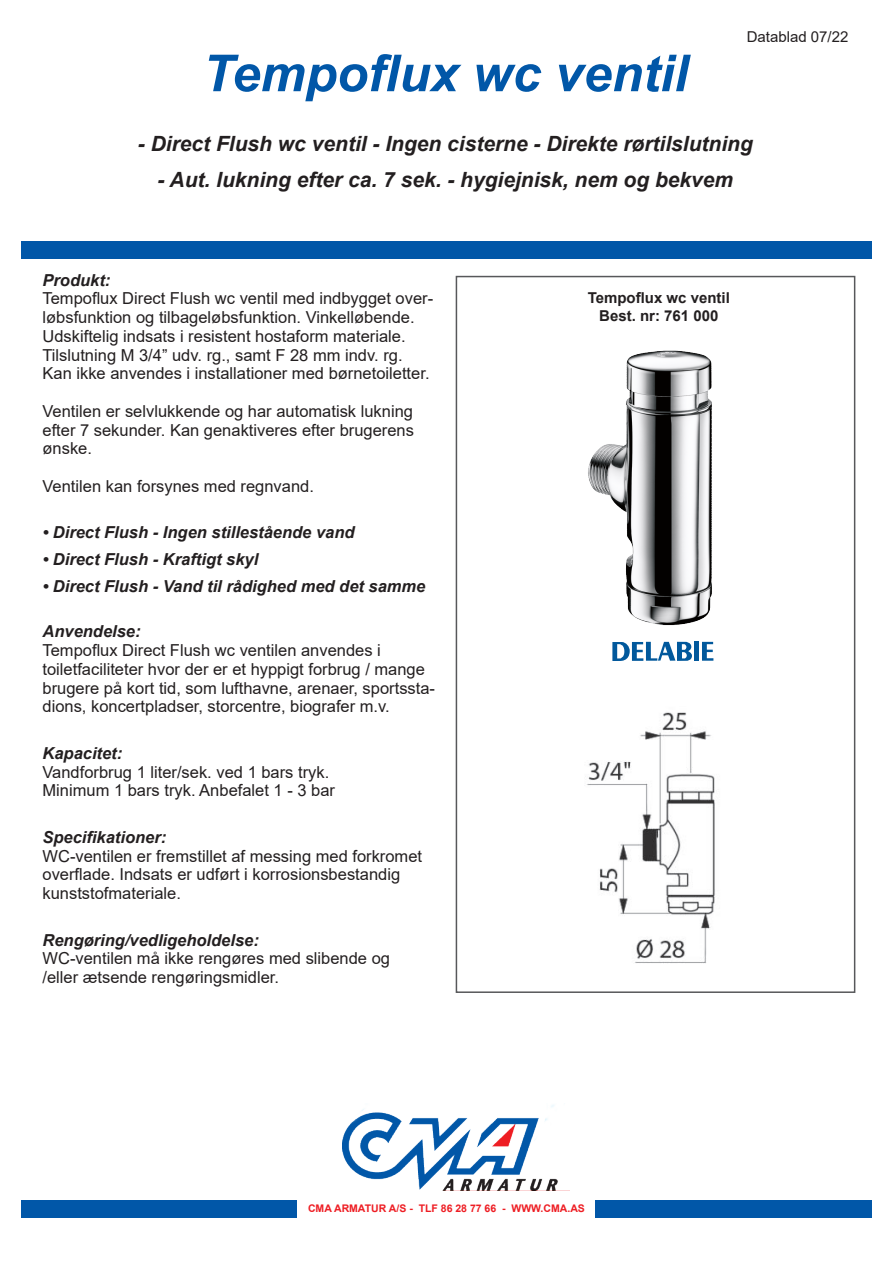
<style>
.page{position:relative;width:893px;height:1263px;background:#fff}
.page>*{position:absolute;margin:0;border:0;box-sizing:border-box;transform-origin:0 0}
.t1{font:italic 700 51px "Arial";color:#0157a8}
.t2{font:italic 700 21px "Arial";color:#231f20}
.t3{font:16.5px/18.8px "Arial";color:#231f20}
.t4{font:italic 700 16.5px "Arial";color:#231f20}
.t5{font:700 15px "Arial";color:#231f20}
.t6{font:15px "Arial";color:#231f20}
.t7{font:700 10.5px "Arial";color:#ee1d23}
</style>
<div class="page">
<div style="left:21px;top:241px;width:851px;height:17px;background:#0157a8"></div>
<div style="left:21px;top:1201px;width:851px;height:17px;background:#0157a8"></div>
<div style="left:298px;top:1198px;width:297px;height:21px;background:#fff"></div>
<div style="left:456px;top:276px;width:399px;height:717px;border:2px solid #57585a"></div>
<img style="left:342px;top:1105px;width:227px;height:86px">
<svg style="left:612px;top:642px;width:80px;height:19px"></svg>
<div style="left:694px;top:642px;width:5px;height:19px;background:#01589c"></div>
<svg style="left:702px;top:642px;width:11px;height:19px"></svg>
<img style="left:588px;top:350px;width:124px;height:276px">
<img style="left:587px;top:712px;width:128px;height:251px">
<p class="t6" style="left:747px;top:27px;width:103px">Datablad 07/22</p>
<p class="t1" style="left:203px;top:39px;width:487px">Tempoflux wc ventil</p>
<p class="t2" style="left:138px;top:130px;width:616px">- Direct Flush wc ventil - Ingen cisterne - Direkte rørtilslutning</p>
<p class="t2" style="left:158px;top:166px;width:577px">- Aut. lukning efter ca. 7 sek. - hygiejnisk, nem og bekvem</p>
<p class="t4" style="left:43px;top:269px;width:69px">Produkt:</p>
<p class="t3" style="left:43px;top:289px;width:392px">Tempoflux Direct Flush wc ventil med indbygget over&shy;løbsfunktion og tilbageløbsfunktion. Vinkelløbende.</p>
<p class="t3" style="left:43px;top:327px;width:365px">Udskiftelig indsats i resistent hostaform materiale.</p>
<p class="t3" style="left:43px;top:345px;width:362px">Tilslutning M 3/4” udv. rg., samt F 28 mm indv. rg.</p>
<p class="t3" style="left:43px;top:364px;width:389px">Kan ikke anvendes i installationer med børnetoiletter.</p>
<p class="t3" style="left:43px;top:402px;width:373px;text-align:justify">Ventilen er selvlukkende og har automatisk lukning efter 7 sekunder. Kan genaktiveres efter brugerens ønske.</p>
<p class="t3" style="left:43px;top:477px;width:273px">Ventilen kan forsynes med regnvand.</p>
<p class="t4" style="left:43px;top:521px;width:314px">• Direct Flush - Ingen stillestående vand</p>
<p class="t4" style="left:43px;top:548px;width:217px">• Direct Flush - Kraftigt skyl</p>
<p class="t4" style="left:43px;top:575px;width:384px">• Direct Flush - Vand til rådighed med det samme</p>
<p class="t4" style="left:43px;top:621px;width:100px">Anvendelse:</p>
<p class="t3" style="left:43px;top:641px;width:340px">Tempoflux Direct Flush wc ventilen anvendes i</p>
<p class="t3" style="left:43px;top:660px;width:384px">toiletfaciliteter hvor der er et hyppigt forbrug / mange</p>
<p class="t3" style="left:43px;top:678px;width:394px">brugere på kort tid, som lufthavne, arenaer, sportssta&shy;dions, koncertpladser, storcentre, biografer m.v.</p>
<p class="t4" style="left:43px;top:742px;width:81px">Kapacitet:</p>
<p class="t3" style="left:43px;top:762px;width:288px">Vandforbrug 1 liter/sek. ved 1 bars tryk.</p>
<p class="t3" style="left:43px;top:781px;width:294px">Minimum 1 bars tryk. Anbefalet 1 - 3 bar</p>
<p class="t4" style="left:43px;top:826px;width:125px">Specifikationer:</p>
<p class="t3" style="left:43px;top:846px;width:381px">WC-ventilen er fremstillet af messing med forkromet</p>
<p class="t3" style="left:43px;top:865px;width:359px">overflade. Indsats er udført i korrosionsbestandig</p>
<p class="t3" style="left:43px;top:884px;width:140px">kunststofmateriale.</p>
<p class="t4" style="left:43px;top:929px;width:218px">Rengøring/vedligeholdelse:</p>
<p class="t3" style="left:43px;top:949px;width:349px">WC-ventilen må ikke rengøres med slibende og</p>
<p class="t3" style="left:43px;top:968px;width:238px">/eller ætsende rengøringsmidler.</p>
<p class="t5" style="left:588px;top:287px;width:144px">Tempoflux wc ventil</p>
<p class="t5" style="left:599px;top:305px;width:121px">Best. nr: 761 000</p>
<p class="t7" style="left:308px;top:1201px;width:278px">CMA ARMATUR A/S - TLF 86 28 77 66 - WWW.CMA.AS</p>
</div>
